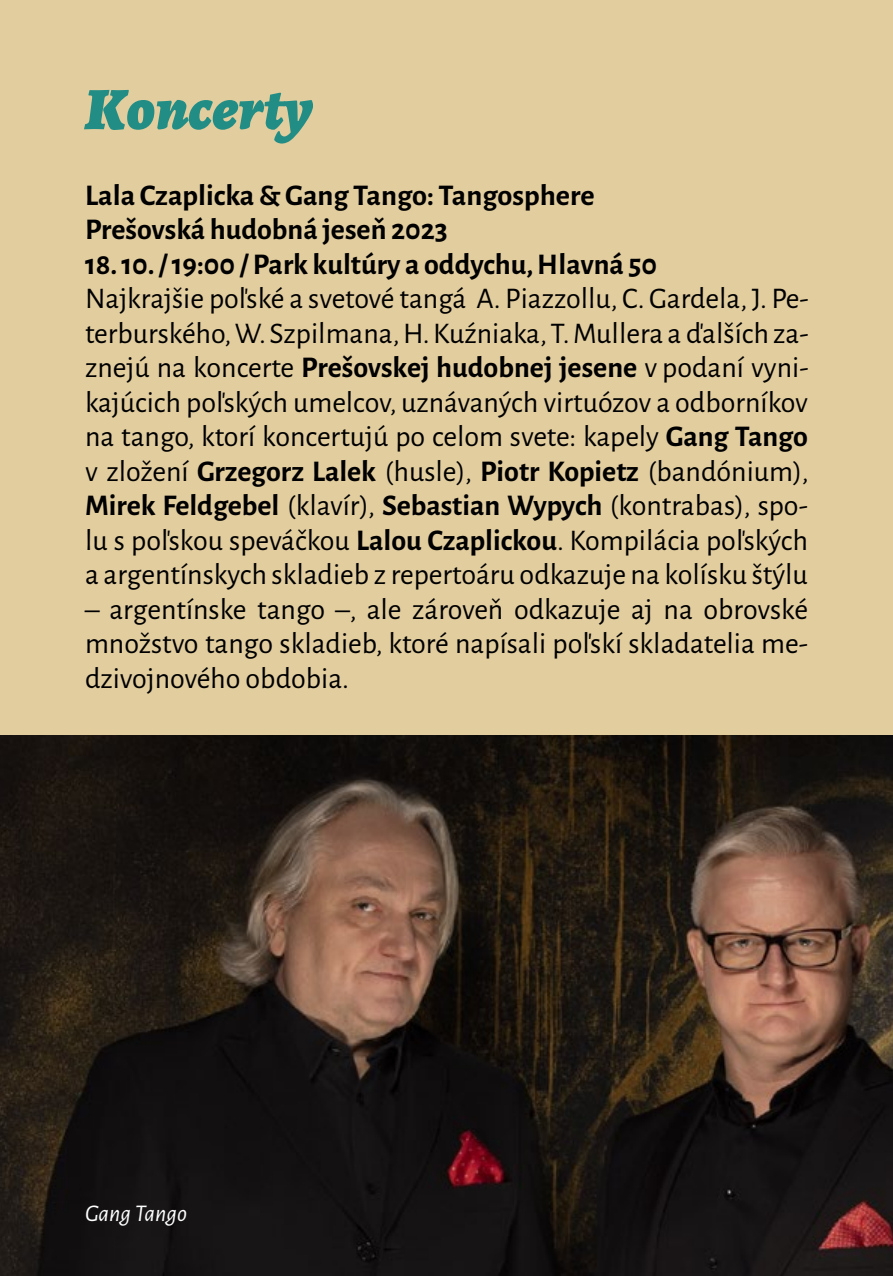
<style>
.page{position:relative;width:893px;height:1276px;background:#e2cd9f}
.page>*{position:absolute;margin:0;border:0;box-sizing:border-box;transform-origin:0 0}
.t1{font:italic 900 60px "Alegreya";color:#218d85}
.t2{font:30px/34.5px "Alegreya Sans";color:#000;text-align:justify}
.t3{font:700 30px/34.5px "Alegreya Sans";color:#000}
.t4{font:italic 24px "Alegreya Sans";color:#fff}
.s1{font-weight:700}
</style>
<div class="page">
<img style="left:0;top:736px;width:893px;height:540px">
<h1 class="t1" style="left:85px;top:68px;width:229px">Koncerty</h1>
<p class="t3" style="left:85px;top:176px;width:511px">Lala Czaplicka &amp; Gang Tango: Tangosphere<br>Prešovská hudobná jeseň 2023</p>
<p class="t3" style="left:85px;top:245px;width:574px">18. 10. / 19:00 / Park kultúry a oddychu, Hlavná 50</p>
<p class="t2" style="left:85px;top:280px;width:725px">Najkrajšie poľské a svetové tangá A. Piazzollu, C. Gardela, J. Pe&shy;terburského, W. Szpilmana, H. Kuźniaka, T. Mullera a ďalších za&shy;znejú na koncerte <span class="s1">Prešovskej hudobnej jesene</span> v podaní vyni&shy;kajúcich poľských umelcov, uznávaných virtuózov a odborníkov na tango, ktorí koncertujú po celom svete: kapely <span class="s1">Gang Tango </span>v zložení <span class="s1">Grzegorz Lalek</span> (husle), <span class="s1">Piotr Kopietz</span> (bandónium), <span class="s1">Mirek Feldgebel</span> (klavír), <span class="s1">Sebastian Wypych</span> (kontrabas), spo&shy;lu s poľskou speváčkou <span class="s1">Lalou Czaplickou</span>. Kompilácia poľských a argentínskych skladieb z repertoáru odkazuje na kolísku štýlu</p>
<p class="t2" style="left:85px;top:590px;width:724px">– argentínske tango –, ale zároveň odkazuje aj na obrovské množstvo tango skladieb, ktoré napísali poľskí skladatelia me&shy;dzivojnového obdobia.</p>
<p class="t4" style="left:85px;top:1196px;width:104px">Gang Tango</p>
</div>
